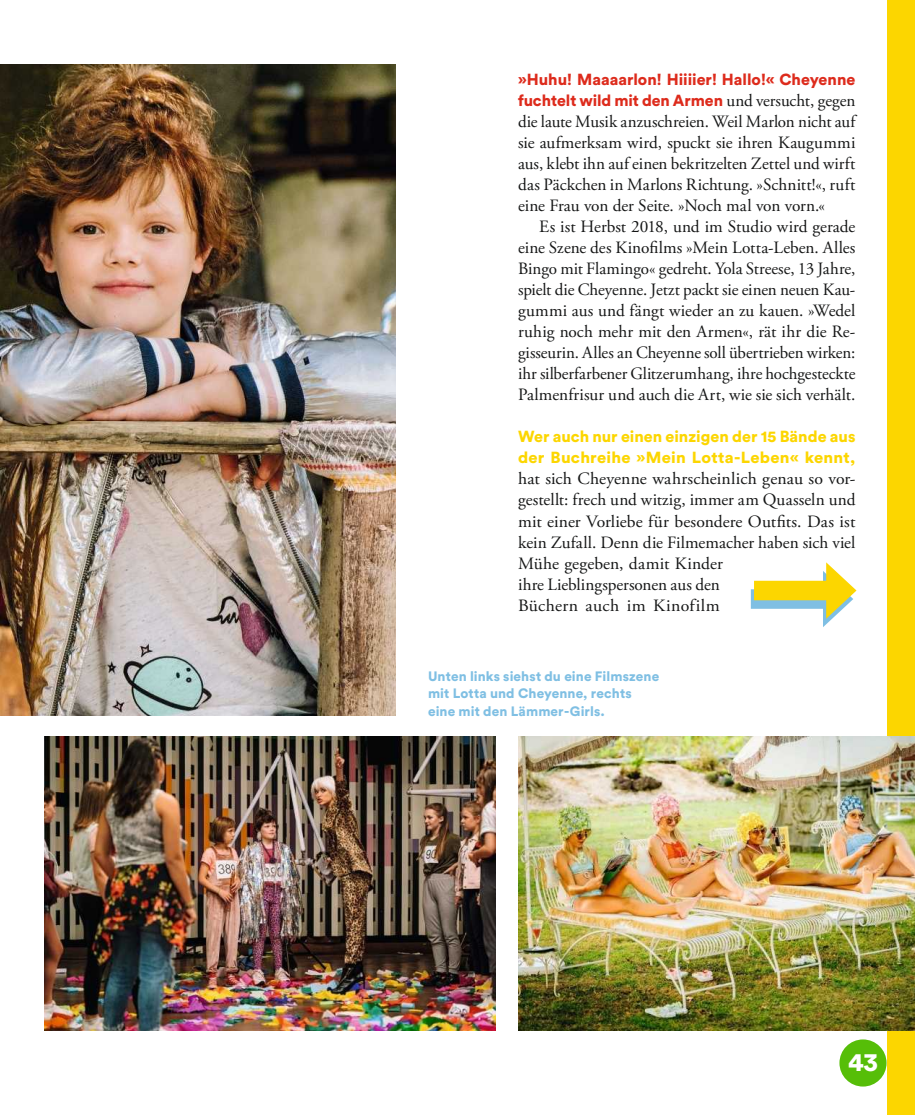
<style>
.page{position:relative;width:915px;height:1115px;background:#fff}
.page>*{position:absolute;margin:0;border:0;box-sizing:border-box;transform-origin:0 0}
.t1{font:900 25.8px "Circular Std";color:#fff}
.t2{font:17.25px/21px "Zeit Garamond Pro";letter-spacing:.005em;color:#151616;text-align:justify}
.t3{font:900 15.9px/21px "Circular Std";color:#dd2b1c}
.t4{font:900 15.9px/21px "Circular Std";letter-spacing:.005em;color:#fcd600}
.t5{font:900 13.5px/17.2px "Circular Std";letter-spacing:.005em;color:#7fbfe3}
.s1{font-family:"Zeit Garamond Pro";font-weight:400;font-size:17.25px;color:#151616}
</style>
<div class="page">
<div style="left:839px;top:1039px;width:47px;height:47px;background:#56be08;border-radius:50%"></div>
<div style="left:887px;top:0;width:27px;height:1114px;background:#fcd600"></div>
<img style="left:45px;top:736px;width:450px;height:294px">
<div style="left:750px;top:589px;width:84px;height:19px;background:#7fbfe3"></div>
<img style="left:518px;top:736px;width:396px;height:294px">
<div style="left:753px;top:580px;width:84px;height:20px;background:#fcd600"></div>
<svg style="left:822px;top:562px;width:34px;height:65px"></svg>
<img style="left:0;top:64px;width:395px;height:651px">
<p class="t3" style="left:518px;top:69px;width:339px">»Huhu! Maaaarlon! Hiiiier! Hallo!« Cheyenne fuchtelt wild mit den Armen <span class="s1">und versucht, gegen</span></p>
<p class="t2" style="left:518px;top:112px;width:339px">die laute Musik anzuschreien. Weil Marlon nicht auf sie aufmerksam wird, spuckt sie ihren Kaugummi aus, klebt ihn auf einen bekritzelten Zettel und wirft das Päckchen in Marlons Richtung. »Schnitt!«, ruft eine Frau von der Seite. »Noch mal von vorn.«</p>
<p class="t2" style="left:518px;top:217px;width:339px;text-indent:21px">Es ist Herbst 2018, und im Studio wird gerade eine Szene des Kinofilms »Mein Lotta-Leben. Alles Bingo mit Flamingo« gedreht. Yola Streese, 13 Jahre, spielt die Cheyenne. Jetzt packt sie einen neuen Kau&shy;gummi aus und fängt wieder an zu kauen. »Wedel ruhig noch mehr mit den Armen«, rät ihr die Re&shy;gisseurin. Alles an Cheyenne soll übertrieben wirken: ihr silberfarbener Glitzerumhang, ihre hochgesteckte Palmenfrisur und auch die Art, wie sie sich verhält.</p>
<p class="t4" style="left:518px;top:426px;width:339px">Wer auch nur einen einzigen der 15 Bände aus der Buchreihe »Mein Lotta-Leben« kennt,</p>
<p class="t2" style="left:518px;top:469px;width:339px;text-align:left">hat sich Cheyenne wahrscheinlich genau so vor&shy;gestellt: frech und witzig, immer am Quasseln und mit einer Vorliebe für besondere Outfits. Das ist kein Zufall. Denn die Filmemacher haben sich viel Mühe gegeben, damit Kinder<br>ihre Lieblingspersonen aus den<br>Büchern auch im Kinofilm</p>
<p class="t5" style="left:428px;top:667px;width:232px">Unten links siehst du eine Filmszene mit Lotta und Cheyenne, rechts eine mit den Lämmer-Girls.</p>
<h1 class="t1" style="left:847px;top:1044px;width:31px">43</h1>
</div>
